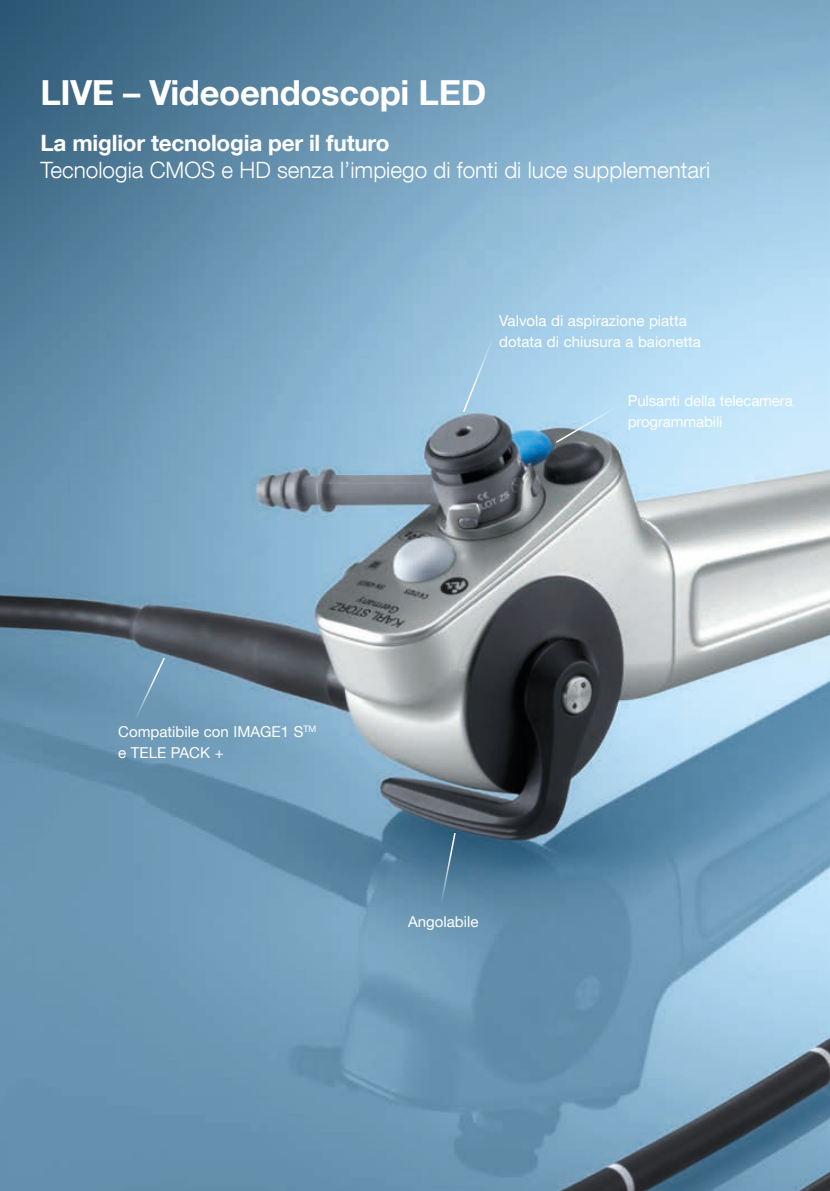
<style>
.page{position:relative;width:830px;height:1191px;background:#fff}
.page>*{position:absolute;margin:0;border:0;box-sizing:border-box;transform-origin:0 0}
.t1{font:700 34.5px "KS Helvetica Neue";letter-spacing:-.01em;color:#fff}
.t2{font:300 22.5px "KS Helvetica Neue";color:#fff}
.t3{font:700 22.5px "KS Helvetica Neue";letter-spacing:-.01em;color:#fff}
.t4{font:15px/21px "KS Helvetica Neue";color:#fff}
</style>
<div class="page">
<img style="left:0;top:0;width:829px;height:1191px">
<svg style="left:461px;top:328px;width:37px;height:86px;background:#a2cae5"></svg>
<svg style="left:130px;top:656px;width:36px;height:72px;background:#719cb8"></svg>
<svg style="left:439px;top:831px;width:17px;height:75px"></svg>
<svg style="left:554px;top:401px;width:71px;height:43px;background:#a8c7db"></svg>
<h1 class="t1" style="left:40px;top:71px;width:447px">LIVE – Videoendoscopi LED</h1>
<h2 class="t3" style="left:40px;top:129px;width:350px">La miglior tecnologia per il futuro</h2>
<h2 class="t2" style="left:40px;top:156px;width:671px">Tecnologia CMOS e HD senza l’impiego di fonti di luce supplementari</h2>
<p class="t4" style="left:499px;top:309px;width:203px">Valvola di aspirazione piatta dotata di chiusura a baionetta</p>
<p class="t4" style="left:118px;top:721px;width:199px">Compatibile con IMAGE1 S<sup>TM </sup>e TELE PACK +</p>
<p class="t4" style="left:408px;top:911px;width:72px">Angolabile</p>
<p class="t4" style="left:627px;top:390px;width:166px">Pulsanti della telecamera programmabili</p>
</div>
